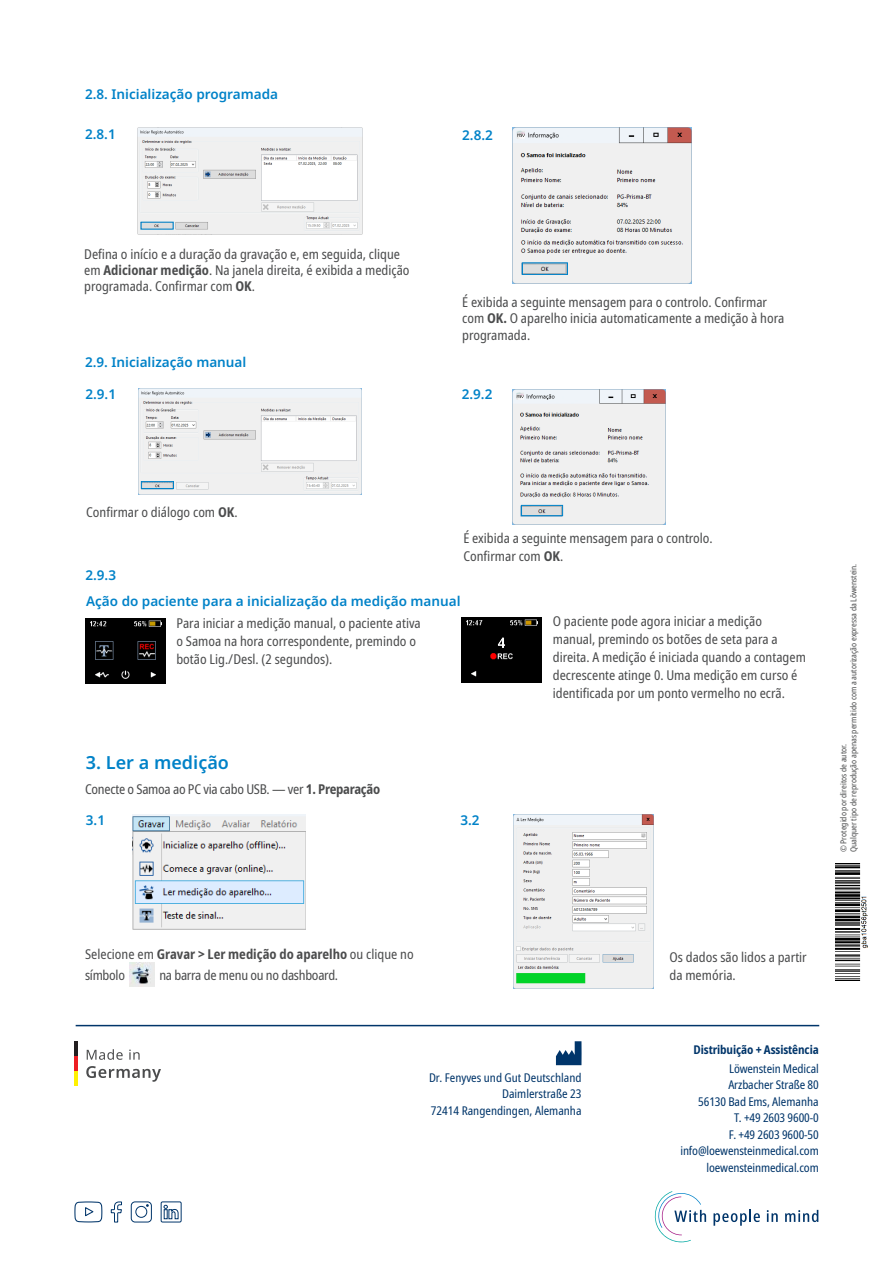
<style>
.page{position:relative;width:893px;height:1263px;background:#fff}
.page>*{position:absolute;margin:0;border:0;box-sizing:border-box;transform-origin:0 0}
.t1{font:600 18px "Noto Sans";color:#0082c8}
.t2{font:condensed 13.5px/18px "Noto Sans";color:#4b4c4d}
.t3{font:600 13.5px "Noto Sans";color:#0082c8}
.t4{font:condensed 13.5px/21px "Noto Sans";letter-spacing:-.02em;color:#4b4c4d}
.t5{font:condensed 12px/16.5px "Noto Sans";letter-spacing:-.01em;color:#00356a;text-align:right}
.t6{font:700 condensed 12px "Noto Sans";letter-spacing:-.01em;color:#00356a}
.t7{font:condensed 8.25px/9.9px "Noto Sans";color:#4b4c4d}
.s1{font-weight:700}
</style>
<div class="page">
<img style="left:835px;top:863px;width:33px;height:117px">
<img style="left:138px;top:388px;width:223px;height:106px">
<img style="left:513px;top:390px;width:152px;height:134px">
<img style="left:514px;top:814px;width:139px;height:174px">
<img style="left:138px;top:128px;width:225px;height:107px">
<img style="left:513px;top:128px;width:178px;height:156px">
<img style="left:130px;top:963px;width:25px;height:24px">
<img style="left:133px;top:814px;width:173px;height:116px">
<img style="left:85px;top:619px;width:81px;height:64px">
<img style="left:461px;top:618px;width:81px;height:64px">
<svg style="left:556px;top:1041px;width:26px;height:24px"></svg>
<hr style="left:76px;top:1025px;width:743px;height:1px;background:#00356a">
<svg style="left:160px;top:1201px;width:22px;height:22px"></svg>
<svg style="left:110px;top:1201px;width:12px;height:22px"></svg>
<svg style="left:74px;top:1201px;width:29px;height:22px"></svg>
<div style="left:135px;top:1206px;width:12px;height:12px;border:1px solid #00356a;border-radius:50%"></div>
<div style="left:131px;top:1201px;width:21px;height:21px;border:1px solid #00356a;border-radius:4px"></div>
<hr style="left:75px;top:1041px;width:3px;height:15px;background:#231f20">
<hr style="left:75px;top:1056px;width:3px;height:15px;background:#ee1d23">
<hr style="left:75px;top:1071px;width:3px;height:15px;background:#fff101">
<svg style="left:86px;top:1066px;width:75px;height:16px"></svg>
<svg style="left:87px;top:1049px;width:53px;height:11px"></svg>
<div style="left:141px;top:222px;width:32px;height:7px;border:1px solid #0082c8"></div>
<div style="left:141px;top:481px;width:33px;height:8px;border:1px solid #0082c8"></div>
<div style="left:521px;top:505px;width:42px;height:11px;border:1px solid #0082c8"></div>
<div style="left:522px;top:263px;width:46px;height:12px;border:1px solid #0082c8"></div>
<svg style="left:654px;top:1191px;width:52px;height:52px"></svg>
<svg style="left:713px;top:1210px;width:47px;height:16px"></svg>
<svg style="left:767px;top:1210px;width:11px;height:12px"></svg>
<svg style="left:785px;top:1210px;width:33px;height:12px"></svg>
<p class="t3" style="left:85px;top:87px;width:195px">2.8. Inicialização programada</p>
<p class="t3" style="left:85px;top:126px;width:32px">2.8.1</p>
<p class="t3" style="left:462px;top:127px;width:32px">2.8.2</p>
<p class="t2" style="left:84px;top:246px;width:327px;line-height:16.2px">Defina o início e a duração da gravação e, em seguida, clique em <span class="s1">Adicionar medição</span>. Na janela direita, é exibida a medição programada. Confirmar com <span class="s1">OK</span>.</p>
<p class="t3" style="left:85px;top:355px;width:163px">2.9. Inicialização manual</p>
<p class="t3" style="left:85px;top:387px;width:32px">2.9.1</p>
<p class="t2" style="left:462px;top:294px;width:324px;line-height:16.2px">É exibida a seguinte mensagem para o controlo. Confirmar com <span class="s1">OK.</span> O aparelho inicia automaticamente a medição à hora programada.</p>
<p class="t3" style="left:462px;top:387px;width:32px">2.9.2</p>
<p class="t2" style="left:86px;top:503px;width:153px">Confirmar o diálogo com <span class="s1">OK</span>.</p>
<p class="t3" style="left:85px;top:567px;width:32px">2.9.3</p>
<p class="t2" style="left:463px;top:530px;width:251px">É exibida a seguinte mensagem para o controlo.<br>Confirmar com <span class="s1">OK</span>.</p>
<p class="t3" style="left:86px;top:593px;width:376px">Ação do paciente para a inicialização da medição manual</p>
<p class="t2" style="left:176px;top:614px;width:246px">Para iniciar a medição manual, o paciente ativa o Samoa na hora correspondente, premindo o botão Lig./Desl. (2 segundos).</p>
<p class="t2" style="left:553px;top:613px;width:255px">O paciente pode agora iniciar a medição manual, premindo os botões de seta para a direita. A medição é iniciada quando a contagem decrescente atinge 0. Uma medição em curso é identificada por um ponto vermelho no ecrã.</p>
<p class="t1" style="left:86px;top:752px;width:145px">3. Ler a medição</p>
<p class="t4" style="left:85px;top:779px;width:297px">Conecte o Samoa ao PC via cabo USB. — ver <span class="s1">1. Preparação</span></p>
<p class="t3" style="left:86px;top:812px;width:21px">3.1</p>
<p class="t3" style="left:460px;top:812px;width:21px">3.2</p>
<p class="t7" style="left:839px;top:852px;width:290px;rotate:-90deg">© Protegido por direitos de autor.<br>Qualquer tipo de reprodução apenas permitido com a autorização expressa da Löwenstein.</p>
<p class="t4" style="left:85px;top:944px;width:330px">Selecione em <span class="s1">Gravar &gt; Ler medição do aparelho</span> ou clique no símbolo</p>
<p class="t4" style="left:159px;top:965px;width:180px">na barra de menu ou no dashboard.</p>
<p class="t5" style="left:429px;top:1069px;width:154px">Dr. Fenyves und Gut Deutschland<br>Daimlerstraße 23</p>
<p class="t5" style="left:431px;top:1102px;width:152px">72414 Rangendingen, Alemanha</p>
<p class="t2" style="left:669px;top:948px;width:139px">Os dados são lidos a partir da memória.</p>
<p class="t6" style="left:694px;top:1041px;width:127px">Distribuição + Assistência</p>
<p class="t5" style="left:729px;top:1060px;width:91px">Löwenstein Medical</p>
<p class="t5" style="left:698px;top:1077px;width:122px">Arzbacher Straße 80<br>56130 Bad Ems, Alemanha</p>
<p class="t5" style="left:734px;top:1110px;width:86px">T. +49 2603 9600-0</p>
<p class="t5" style="left:729px;top:1126px;width:91px">F. +49 2603 9600-50</p>
<p class="t5" style="left:680px;top:1143px;width:140px">info@loewensteinmedical.com</p>
<p class="t5" style="left:707px;top:1159px;width:114px">loewensteinmedical.com</p>
</div>
